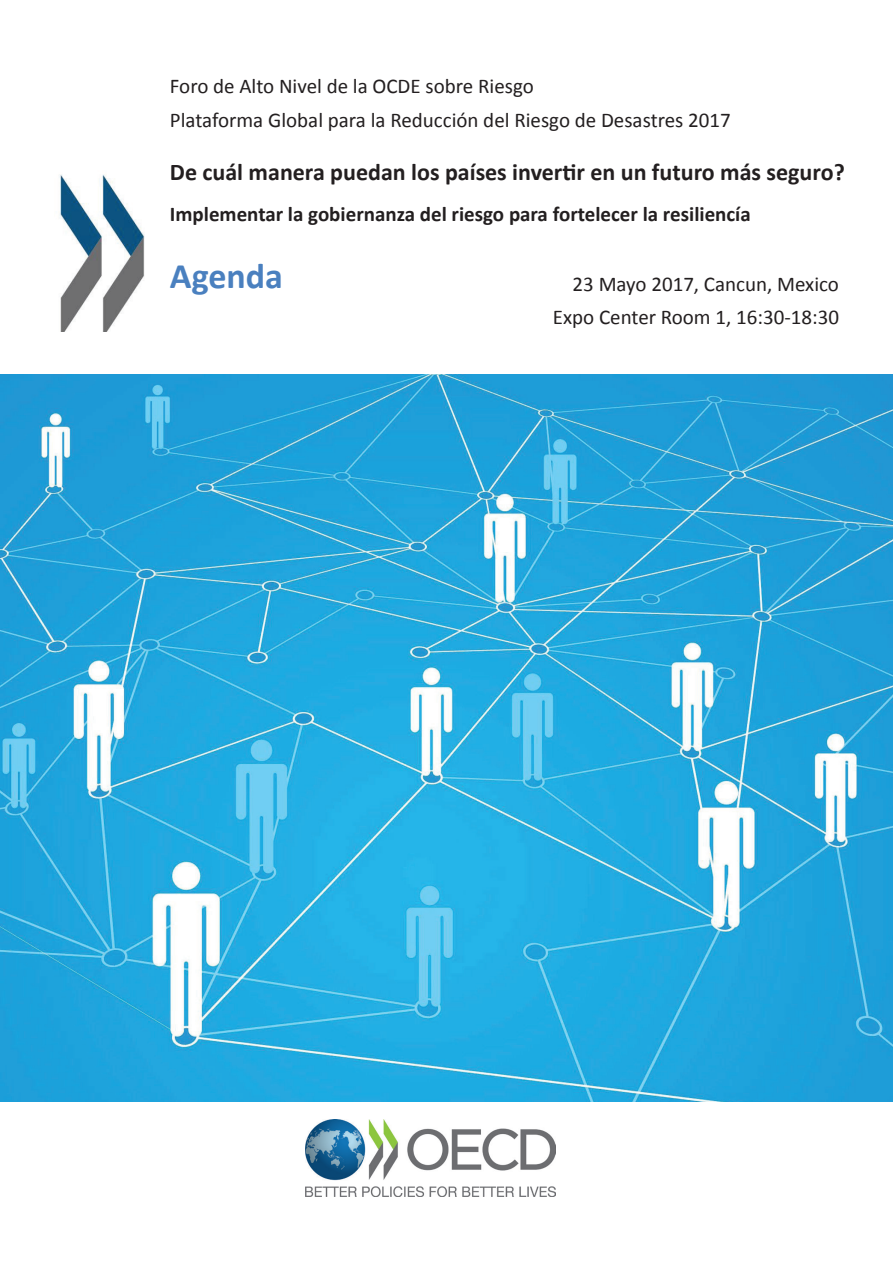
<style>
.page{position:relative;width:893px;height:1263px;background:#fff}
.page>*{position:absolute;margin:0;border:0;box-sizing:border-box;transform-origin:0 0}
.t1{font:700 36px "Calibri";color:#4a80bf}
.t2{font:700 24px "Calibri";color:#231f20}
.t3{font:21px/33.3px "Calibri";color:#231f20;text-align:right}
.t4{font:700 21px "Calibri";color:#231f20}
</style>
<div class="page">
<img style="left:305px;top:1119px;width:250px;height:77px">
<img style="left:1px;top:375px;width:892px;height:727px">
<img style="left:60px;top:174px;width:85px;height:158px">
<p class="t3" style="left:170px;top:69px;width:562px;line-height:33.9px;text-align:left">Foro de Alto Nivel de la OCDE sobre Riesgo<br>Plataforma Global para la Reducción del Riesgo de Desastres 2017</p>
<p class="t2" style="left:170px;top:156px;width:676px">De cuál manera puedan los países invertir en un futuro más seguro?</p>
<p class="t4" style="left:170px;top:201px;width:582px">Implementar la gobiernanza del riesgo para fortelecer la resiliencía</p>
<h1 class="t1" style="left:170px;top:253px;width:115px">Agenda</h1>
<p class="t3" style="left:553px;top:267px;width:288px">23 Mayo 2017, Cancun, Mexico<br>Expo Center Room 1, 16:30-18:30</p>
</div>
